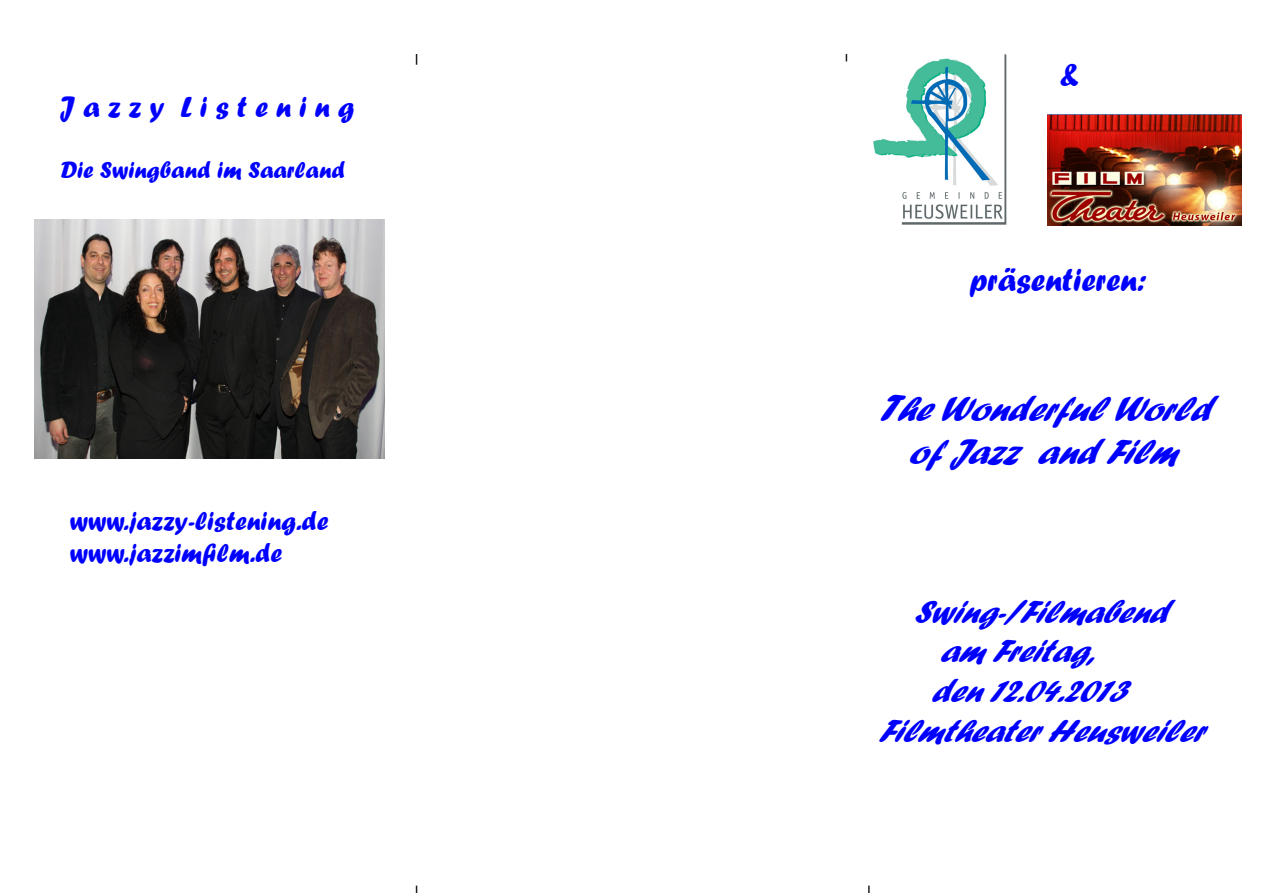
<style>
.page{position:relative;width:1263px;height:893px;background:#fff}
.page>*{position:absolute;margin:0;border:0;box-sizing:border-box;transform-origin:0 0}
.t1{font:italic 36px "Forte";color:#00f}
.t2{font:italic 33px "Forte";color:#00f}
.t3{font:33px "Forte";color:#00f}
.t4{font:30px "Forte";color:#00f}
.t5{font:27px "Forte";color:#00f}
.t6{font:24px "Forte";color:#00f}
.s1{font-size:39px}
</style>
<div class="page">
<img style="left:34px;top:219px;width:350px;height:240px">
<img style="left:873px;top:54px;width:134px;height:170px">
<img style="left:1047px;top:115px;width:194px;height:110px">
<svg style="left:868px;top:886px;width:2px;height:7px"></svg>
<p class="t4" style="left:59px;top:89px;width:297px">J a z z y L i s t e n i n g</p>
<p class="t6" style="left:61px;top:156px;width:286px">Die Swingband im Saarland</p>
<p class="t5" style="left:70px;top:505px;width:260px">www.jazzy-listening.de</p>
<p class="t5" style="left:70px;top:537px;width:214px">www.jazzimfilm.de</p>
<p class="t3" style="left:1060px;top:56px;width:20px">&amp;</p>
<p class="t3" style="left:969px;top:261px;width:179px">präsentieren:</p>
<p class="t1" style="left:878px;top:388px;width:350px"><span class="s1">T</span>heWonderfulWorld</p>
<p class="t1" style="left:907px;top:431px;width:287px">ofJazzandFilm</p>
<p class="t2" style="left:913px;top:592px;width:271px">Swing-/Filmabend</p>
<p class="t2" style="left:939px;top:632px;width:172px">amFreitag,</p>
<p class="t2" style="left:930px;top:672px;width:212px">den12.04.2013</p>
<p class="t2" style="left:878px;top:711px;width:342px">FilmtheaterHeusweiler</p>
</div>
